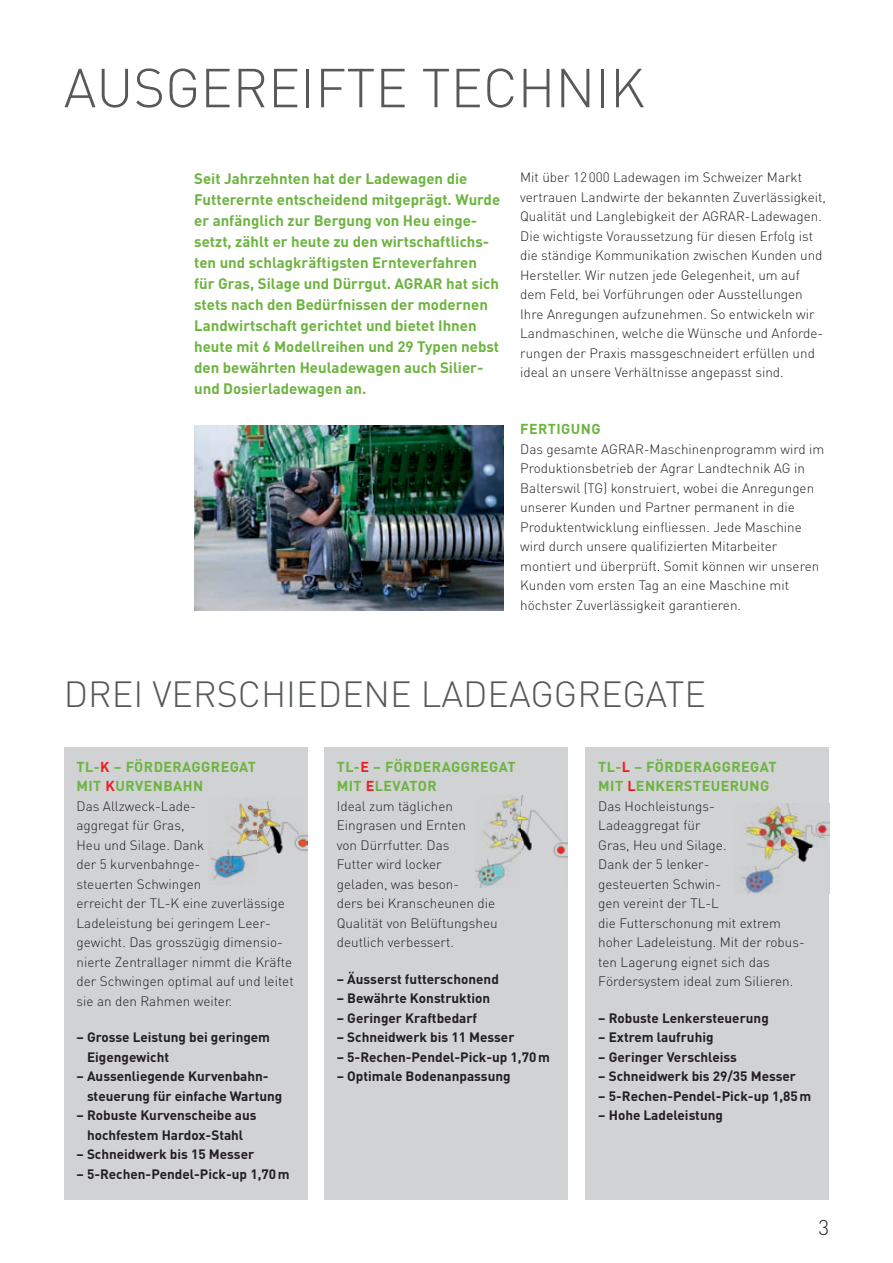
<style>
.page{position:relative;width:893px;height:1263px;background:#fff}
.page>*{position:absolute;margin:0;border:0;box-sizing:border-box;transform-origin:0 0}
.t1{font:300 54px "DIN";color:#57585a}
.t2{font:300 36px "DIN";color:#57585a}
.t3{font:300 21px "DIN";color:#231f20}
.t4{font:700 15px/21px "DIN";color:#6cb43f}
.t5{font:700 14.25px/19.5px "DIN";letter-spacing:.03em;color:#6cb43f}
.t6{font:300 13.5px/19.5px "DIN";color:#231f20}
.t7{font:700 13.5px/19.5px "DIN";color:#231f20}
.s1{color:#ee1d23}
</style>
<div class="page">
<img style="left:194px;top:425px;width:309px;height:186px">
<div style="left:585px;top:747px;width:244px;height:452px;background:#d1d2d4"></div>
<div style="left:64px;top:747px;width:243px;height:452px;background:#d1d2d4"></div>
<img style="left:208px;top:800px;width:99px;height:83px">
<div style="left:324px;top:747px;width:244px;height:452px;background:#d1d2d4"></div>
<img style="left:475px;top:795px;width:93px;height:92px">
<img style="left:740px;top:804px;width:89px;height:90px">
<h1 class="t1" style="left:64px;top:55px;width:583px">AUSGEREIFTE TECHNIK</h1>
<p class="t4" style="left:194px;top:167px;width:308px">Seit Jahrzehnten hat der Ladewagen die Futterernte entscheidend mitgeprägt. Wurde er anfänglich zur Bergung von Heu einge&shy;setzt, zählt er heute zu den wirtschaftlichs&shy;ten und schlagkräftigsten Ernteverfahren für Gras, Silage und Dürrgut. AGRAR hat sich stets nach den Bedürfnissen der modernen Landwirtschaft gerichtet und bietet Ihnen heute mit 6 Modellreihen und 29 Typen nebst den bewährten Heuladewagen auch Silier&shy;und Dosierladewagen an.</p>
<p class="t6" style="left:520px;top:168px;width:307px">Mit über 12 000 Ladewagen im Schweizer Markt vertrauen Landwirte der bekannten Zuverlässigkeit, Qualität und Langlebigkeit der AGRAR-Ladewagen.<br>Die wichtigste Voraussetzung für diesen Erfolg ist die ständige Kommunikation zwischen Kunden und Hersteller. Wir nutzen jede Gelegenheit, um auf dem Feld, bei Vorführungen oder Ausstellungen Ihre Anregungen aufzunehmen. So entwickeln wir Landmaschinen, welche die Wünsche und Anforde&shy;rungen der Praxis massgeschneidert erfüllen und ideal an unsere Verhältnisse angepasst sind.</p>
<p class="t5" style="left:520px;top:419px;width:82px">FERTIGUNG</p>
<p class="t6" style="left:520px;top:439px;width:306px">Das gesamte AGRAR-Maschinenprogramm wird im Produktionsbetrieb der Agrar Landtechnik AG in Balterswil (TG) konstruiert, wobei die Anregungen unserer Kunden und Partner permanent in die Produktentwicklung einfliessen. Jede Maschine wird durch unsere qualifizierten Mitarbeiter montiert und überprüft. Somit können wir unseren Kunden vom ersten Tag an eine Maschine mit höchster Zuverlässigkeit garantieren.</p>
<h2 class="t2" style="left:64px;top:671px;width:644px">DREI VERSCHIEDENE LADEAGGREGATE</h2>
<p class="t5" style="left:77px;top:756px;width:181px">TL-<span class="s1">K</span> – FÖRDERAGGREGAT<br>MIT <span class="s1">K</span>URVENBAHN</p>
<p class="t6" style="left:77px;top:796px;width:219px">Das Allzweck-Lade-<br>aggregat für Gras,<br>Heu und Silage. Dank<br>der 5 kurvenbahnge-<br>steuerten Schwingen<br>erreicht der TL-K eine zuverlässige<br>Ladeleistung bei geringem Leer&shy;gewicht. Das grosszügig dimensio&shy;nierte Zentrallager nimmt die Kräfte der Schwingen optimal auf und leitet sie an den Rahmen weiter.</p>
<p class="t7" style="left:87px;top:1027px;width:185px;text-indent:-10px">– Grosse Leistung bei geringem<br>Eigengewicht</p>
<p class="t7" style="left:87px;top:1066px;width:197px;text-indent:-10px">– Aussenliegende Kurvenbahn&shy;steuerung für einfache Wartung</p>
<p class="t7" style="left:77px;top:1105px;width:182px;text-align:center">– Robuste Kurvenscheibe aus hochfestem Hardox-Stahl</p>
<p class="t7" style="left:77px;top:1144px;width:179px">– Schneidwerk bis 15 Messer</p>
<p class="t7" style="left:77px;top:1163px;width:215px">– 5-Rechen-Pendel-Pick-up 1,70 m</p>
<p class="t5" style="left:337px;top:756px;width:180px">TL-<span class="s1">E</span> – FÖRDERAGGREGAT<br>MIT <span class="s1">E</span>LEVATOR</p>
<p class="t6" style="left:337px;top:796px;width:162px">Ideal zum täglichen<br>Eingrasen und Ernten<br>von Dürrfutter. Das<br>Futter wird locker<br>geladen, was beson-<br>ders bei Kranscheunen die<br>Qualität von Belüftungsheu deutlich verbessert.</p>
<p class="t7" style="left:337px;top:968px;width:164px">– Äusserst futterschonend</p>
<p class="t7" style="left:337px;top:988px;width:155px">– Bewährte Konstruktion</p>
<p class="t7" style="left:337px;top:1007px;width:142px">– Geringer Kraftbedarf</p>
<p class="t7" style="left:337px;top:1027px;width:179px">– Schneidwerk bis 11 Messer</p>
<p class="t7" style="left:337px;top:1046px;width:215px">– 5-Rechen-Pendel-Pick-up 1,70 m</p>
<p class="t7" style="left:337px;top:1066px;width:175px">– Optimale Bodenanpassung</p>
<p class="t5" style="left:598px;top:756px;width:180px">TL-<span class="s1">L</span> – FÖRDERAGGREGAT<br>MIT <span class="s1">L</span>ENKERSTEUERUNG</p>
<p class="t6" style="left:598px;top:796px;width:208px">Das Hochleistungs-<br>Ladeaggregat für<br>Gras, Heu und Silage.<br>Dank der 5 lenker-<br>gesteuerten Schwin-<br>gen vereint der TL-L<br>die Futterschonung mit extrem hoher Ladeleistung. Mit der robus&shy;ten Lagerung eignet sich das<br>Fördersystem ideal zum Silieren.</p>
<p class="t7" style="left:598px;top:1007px;width:172px">– Robuste Lenkersteuerung</p>
<p class="t7" style="left:598px;top:1027px;width:117px">– Extrem laufruhig</p>
<p class="t7" style="left:598px;top:1046px;width:140px">– Geringer Verschleiss</p>
<p class="t7" style="left:598px;top:1066px;width:199px">– Schneidwerk bis 29/35 Messer</p>
<p class="t7" style="left:598px;top:1085px;width:215px">– 5-Rechen-Pendel-Pick-up 1,85 m</p>
<p class="t7" style="left:598px;top:1105px;width:126px">– Hohe Ladeleistung</p>
<h3 class="t3" style="left:818px;top:1215px;width:12px">3</h3>
</div>
